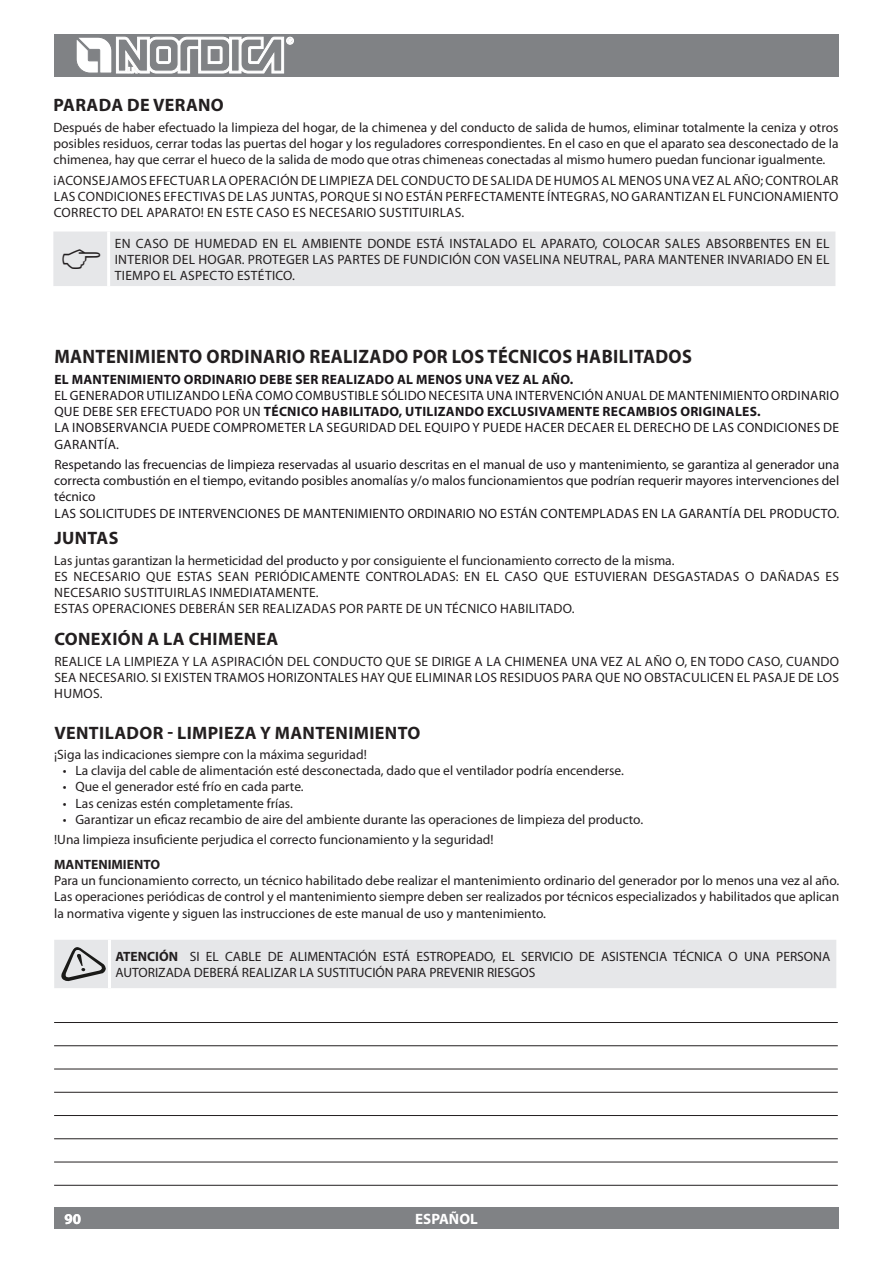
<style>
.page{position:relative;width:893px;height:1263px;background:#fff}
.page>*{position:absolute;margin:0;border:0;box-sizing:border-box;transform-origin:0 0}
.t1{font:700 19.5px "Myriad Pro";letter-spacing:.02em;color:#231f20;scale:.94 1}
.t2{font:700 18px "Myriad Pro";letter-spacing:.02em;color:#231f20}
.t3{font:700 15px "Myriad Pro";color:#fff}
.t4{font:13.5px/16.2px "Myriad Pro";letter-spacing:.02em;color:#231f20;text-align:justify}
.t5{font:13.5px/16.2px "Myriad Pro";letter-spacing:.02em;color:#1a161a}
.t6{font:13.5px/20.4px "Myriad Pro";color:#231f20}
.t7{font:700 13.5px "Myriad Pro";letter-spacing:.02em;color:#1a161a}
.t8{font:700 13.5px "Myriad Pro";color:#231f20}
.s1{font-weight:700}
.s2{color:#1a161a}
.s3{font-weight:400}
</style>
<div class="page">
<hr style="left:54px;top:1022px;width:784px;height:1px;background:#231f20">
<hr style="left:54px;top:1045px;width:784px;height:1px;background:#231f20">
<hr style="left:54px;top:1069px;width:784px;height:1px;background:#231f20">
<hr style="left:54px;top:1092px;width:784px;height:1px;background:#231f20">
<hr style="left:54px;top:1115px;width:784px;height:1px;background:#231f20">
<hr style="left:54px;top:1138px;width:784px;height:1px;background:#231f20">
<hr style="left:54px;top:1162px;width:784px;height:1px;background:#231f20">
<hr style="left:54px;top:1185px;width:784px;height:1px;background:#231f20">
<div style="left:54px;top:34px;width:785px;height:43px;background:#808285"></div>
<div style="left:54px;top:1208px;width:785px;height:21px;background:#808285"></div>
<div style="left:286px;top:37px;width:8px;height:7px;border:1px solid #fff;border-radius:50%"></div>
<svg style="left:76px;top:37px;width:217px;height:37px"></svg>
<div style="left:54px;top:940px;width:782px;height:48px;background:#e6e7e9"></div>
<div style="left:53px;top:232px;width:782px;height:54px;background:#e6e7e9"></div>
<h2 class="t2" style="left:54px;top:93px;width:172px">PARADA DE VERANO</h2>
<p class="t4" style="left:53px;top:119px;width:787px">Después de haber efectuado la limpieza del hogar, de la chimenea y del conducto de salida de humos, eliminar totalmente la ceniza y otros posibles residuos, cerrar todas las puertas del hogar y los reguladores correspondientes. En el caso en que el aparato sea desconectado de la chimenea, hay que cerrar el hueco de la salida de modo que otras chimeneas conectadas al mismo humero puedan funcionar igualmente.</p>
<p class="t4" style="left:54px;top:172px;width:786px">¡Aconsejamos efectuar laoperaciónde limpiezadel conductode salidade h umos al menosunavez al año; controlar las condiciones efectivas de las juntas, porque si no están perfectamente íntegras, no garantizan el funcionamiento correcto del aparato! En este caso es necesario sustituirlas.</p>
<p class="t4" style="left:115px;top:235px;width:712px">En caso de h umedad en el ambiente donde está instalado el aparato, colocar sales absorbentes en el interior delhogar. Proteger las partes de fundición con vaselina neutral, para mantener invariado en el tiempo el aspecto estético.</p>
<h1 class="t1" style="left:54px;top:344px;width:30px">MANTENIMIENTO</h1>
<h1 class="t1" style="left:207px;top:344px;width:39px">ORDINA</h1>
<h1 class="t1" style="left:275px;top:344px;width:115px">RIO REALIZADO</h1>
<h1 class="t1" style="left:412px;top:344px;width:115px">POR LOS TÉCNICOS</h1>
<h1 class="t1" style="left:576px;top:344px;width:68px">HABI LITADOS</h1>
<p class="t7" style="left:54px;top:370px;width:27px">EL MANTENIMIENTO</p>
<p class="t7" style="left:184px;top:370px;width:27px">ORDINA</p>
<p class="t7" style="left:234px;top:370px;width:34px">RIO DEBE</p>
<p class="t7" style="left:295px;top:370px;width:81px">SER REALIZADO</p>
<p class="t7" style="left:397px;top:370px;width:29px">AL MENOS</p>
<p class="t7" style="left:465px;top:370px;width:10px">UNA</p>
<p class="t7" style="left:496px;top:370px;width:79px">VEZ AL AÑO.</p>
<p class="t5" style="left:54px;top:387px;width:786px">El generador utilizando leña comocombustible sólidonecesita una intervención anual de mantenimientoordinario que debe ser efectuado por un <span class="s1">TÉCNICO</span></p>
<p class="t7" style="left:322px;top:403px;width:47px">HABI LITADO</p>
<p class="t7" style="left:399px;top:403px;width:58px">, UTI LIZANDO</p>
<p class="t7" style="left:487px;top:403px;width:40px">EXCLUSIVAMENTE</p>
<p class="t7" style="left:603px;top:403px;width:18px">RECAMBIOS</p>
<p class="t7" style="left:680px;top:403px;width:82px">ORIGINALES.</p>
<p class="t5" style="left:54px;top:420px;width:786px">La inobservancia puede comprometer la seguridad del equipoy puede hacer decaer el derecho de las condiciones de garantía.</p>
<p class="t5" style="left:54px;top:456px;width:786px">Respetando las frecuencias de limpieza reservadas al usuario descritas en el manual de uso y mantenimiento, se garantiza al generador una correcta combustión en el tiempo, evitando posibles anomalías y/o malos funcionamientos que podrían requerir mayores intervenciones del técnico<br>Las solicitudes de intervenciones de mantenimiento ordinario no están contempladas en la garantía del producto.</p>
<h2 class="t2" style="left:54px;top:526px;width:65px">JUNTAS</h2>
<p class="t4" style="left:54px;top:552px;width:786px;text-align:left">Las juntas garantizan la hermeticidad <span class="s2">del producto</span> y por consiguiente el funcionamiento correcto de la misma.<br>Es necesario que estas sean periódicamente controladas: en el caso que estuvieran desgastadas o dañadas es necesario sustituirlas inmediatamente.<br>Estas operaciones deberán ser realizadas por parte de un técnico habilitado.</p>
<h2 class="t2" style="left:54px;top:627px;width:23px">CONE</h2>
<h2 class="t2" style="left:101px;top:627px;width:124px">XIÓN A LA CHIMENEA</h2>
<p class="t4" style="left:54px;top:653px;width:786px">Realice la limpieza y la aspiración del conducto que se dirige a la chimenea una vez al año o, en todo caso, cuando sea necesario. Si existentramos horizontales hay que eliminar los residuos para que no obstaculicen el pasaje de los humos.</p>
<h2 class="t2" style="left:54px;top:721px;width:248px">VENTILADOR - LIM PIEZA Y MANTENIMIENTO</h2>
<p class="t6" style="left:54px;top:744px;width:314px">¡Siga las indicaciones siempre con la máxima seguridad!</p>
<p class="t6" style="left:63px;top:760px;width:563px">• La clavija del cable de alimentación esté desconectada, dado que el ventilador podría encenderse.</p>
<p class="t6" style="left:63px;top:776px;width:243px">• Que el generador esté frío en cada parte.</p>
<p class="t6" style="left:63px;top:793px;width:232px">• Las cenizas estén completamente frías.</p>
<p class="t6" style="left:54px;top:809px;width:590px;text-indent:9px">• Garantizar un eficaz recambio de aire del ambiente durante las operaciones de limpieza del producto. !Una limpieza insuficiente perjudica el correcto funcionamiento y la seguridad!</p>
<p class="t8" style="left:54px;top:856px;width:107px">MANTENIMIENTO</p>
<p class="t4" style="left:54px;top:872px;width:786px">Para un funcionamiento correcto, un técnico habilitado debe realizar el mantenimiento ordinario del generador por lo menos una vez al año.<br>Las operaciones periódicas de control y el mantenimiento siempre deben ser realizados por técnicos especializados y habilitados que aplican la normativa vigente y siguen las instrucciones de este manual de uso y mantenimiento.</p>
<p class="t8" style="left:115px;top:947px;width:81px">ATENCIÓN <span class="s3">SIE</span></p>
<p class="t4" style="left:212px;top:948px;width:15px">L CAB</p>
<p class="t4" style="left:249px;top:948px;width:15px">LEDEA</p>
<p class="t4" style="left:298px;top:948px;width:15px">LIMENTACIÓNESTÁESTROPEADO</p>
<p class="t4" style="left:493px;top:948px;width:30px">, E L SERVICIODEASISTENCIATÉCNICAOUNAPERSONA</p>
<p class="t4" style="left:115px;top:964px;width:9px">AUTORIZADADEBERÁREA</p>
<p class="t4" style="left:264px;top:964px;width:13px">LIZAR</p>
<p class="t4" style="left:300px;top:964px;width:14px">LASUSTITUCIÓNPARAPREVENIRRIESGOS</p>
<p class="t3" style="left:65px;top:1209px;width:18px">90</p>
<p class="t3" style="left:415px;top:1209px;width:64px">ESPAÑOL</p>
</div>
